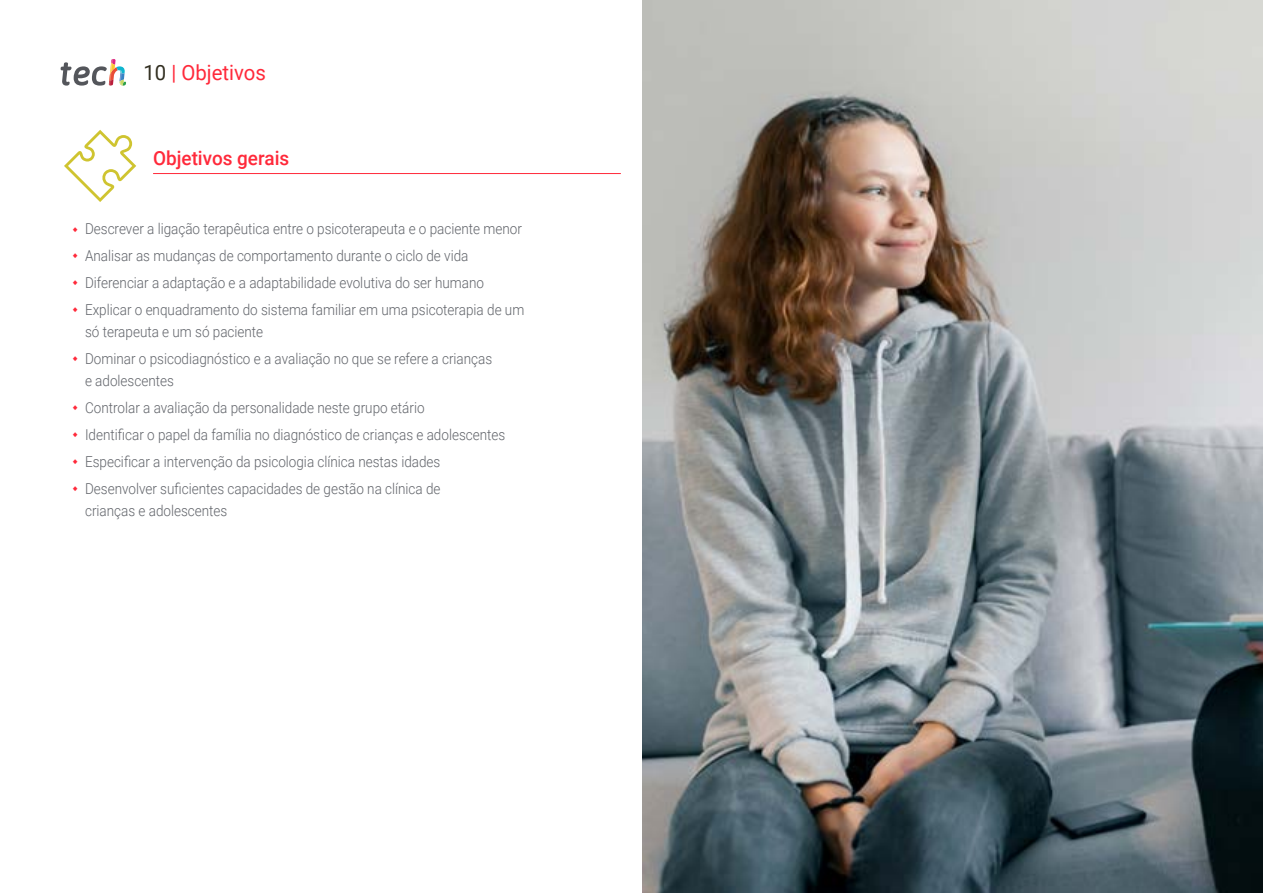
<style>
.page{position:relative;width:1263px;height:893px;background:#fff}
.page>*{position:absolute;margin:0;border:0;box-sizing:border-box;transform-origin:0 0}
.t1{font:21px "Roboto";color:#ff293a}
.t2{font:500 19.5px "Roboto";color:#ff293a}
.t3{font:300 15px/26.7px "Roboto";color:#61646a;scale:.9 1}
.s1{color:#312e20}
</style>
<div class="page">
<hr style="left:153px;top:173px;width:468px;height:1px;background:#ff293a">
<svg style="left:64px;top:130px;width:72px;height:72px"></svg>
<img style="left:642px;top:0;width:621px;height:893px">
<svg style="left:61px;top:59px;width:65px;height:27px"></svg>
<h1 class="t1" style="left:144px;top:57px;width:124px"><span class="s1">10</span> | Objetivos</h1>
<h2 class="t2" style="left:153px;top:145px;width:138px">Objetivos gerais</h2>
<p class="t3" style="left:85px;top:215px;width:489px">Descrever a ligação terapêutica entre o psicoterapeuta e o paciente menor Analisar as mudanças de comportamento durante o ciclo de vida Diferenciar a adaptação e a adaptabilidade evolutiva do ser humano Explicar o enquadramento do sistema familiar em uma psicoterapia de um</p>
<p class="t3" style="left:85px;top:318px;width:454px">só terapeuta e um só paciente<br>Dominar o psicodiagnóstico e a avaliação no que se refere a crianças</p>
<p class="t3" style="left:85px;top:367px;width:468px">e adolescentes<br>Controlar a avaliação da personalidade neste grupo etário<br>Identificar o papel da família no diagnóstico de crianças e adolescentes Especificar a intervenção da psicologia clínica nestas idades Desenvolver suficientes capacidades de gestão na clínica de</p>
<p class="t3" style="left:85px;top:497px;width:160px">crianças e adolescentes</p>
</div>
